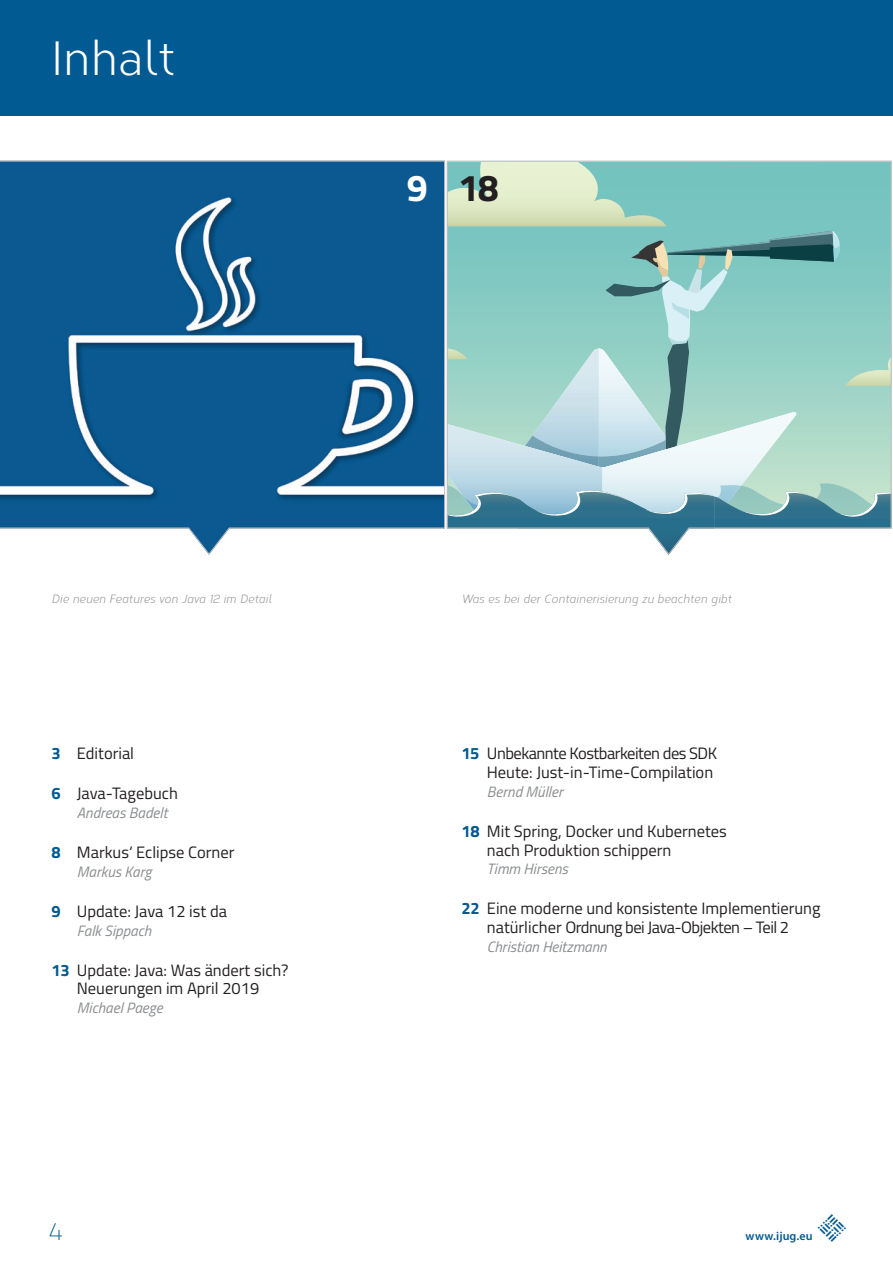
<style>
.page{position:relative;width:893px;height:1263px;background:#fff}
.page>*{position:absolute;margin:0;border:0;box-sizing:border-box;transform-origin:0 0}
.t1{font:48px "Corbert Condensed";color:#fff}
.t2{font:700 37.5px "Titillium";color:#231f20}
.t3{font:700 37.5px "Titillium";color:#fff}
.t4{font:100 25.5px "Titillium";color:#015a92}
.t5{font:16.5px/18.8px "Titillium";color:#231f20;text-align:center}
.t6{font:16.5px/18.8px "Titillium";letter-spacing:-.03em;color:#231f20;text-align:right}
.t7{font:italic 15px "Titillium";color:#8a8c8f}
.t8{font:italic 12px "Corbert Condensed";color:#939598}
.t9{font:600 12px "Myriad Pro";letter-spacing:.01em;color:#015a92}
.s1{font-weight:700;color:#015a92}
</style>
<div class="page">
<div style="left:0;top:0;width:893px;height:116px;background:#015a92"></div>
<svg style="left:0;top:160px;width:445px;height:395px;background:#2c6e9e"></svg>
<svg style="left:447px;top:160px;width:445px;height:395px;background:#9cccc8"></svg>
<p class="t1" style="left:51px;top:24px;width:127px">Inhalt</p>
<p class="t3" style="left:407px;top:159px;width:22px">9</p>
<p class="t2" style="left:458px;top:159px;width:42px">18</p>
<p class="t8" style="left:51px;top:590px;width:222px">Die neuen Features von Java 12 im Detail</p>
<p class="t8" style="left:461px;top:590px;width:272px">Was es bei der Containerisierung zu beachten gibt</p>
<p class="t5" style="left:51px;top:743px;width:84px"><span class="s1">3</span> Editorial</p>
<p class="t5" style="left:51px;top:783px;width:128px"><span class="s1">6</span> Java-Tagebuch</p>
<p class="t7" style="left:77px;top:802px;width:92px">Andreas Badelt</p>
<p class="t5" style="left:51px;top:842px;width:184px"><span class="s1">8</span> Markus‘ Eclipse Corner</p>
<p class="t7" style="left:77px;top:861px;width:76px">Markus Karg</p>
<p class="t5" style="left:51px;top:901px;width:177px"><span class="s1">9</span> Update: Java 12 ist da</p>
<p class="t7" style="left:77px;top:919px;width:76px">Falk Sippach</p>
<p class="t5" style="left:51px;top:960px;width:239px"><span class="s1">13</span> Update: Java: Was ändert sich?<br>Neuerungen im April 2019</p>
<p class="t7" style="left:77px;top:997px;width:87px">Michael Paege</p>
<p class="t4" style="left:49px;top:1213px;width:16px">4</p>
<p class="t6" style="left:461px;top:743px;width:257px"><span class="s1">15</span> Unbekannte Kostbarkeiten des SDK<br>Heute: Just-in-Time-Compilation</p>
<p class="t7" style="left:487px;top:781px;width:77px">Bernd Müller</p>
<p class="t5" style="left:487px;top:821px;width:241px;text-align:left;text-indent:-26px"><span class="s1">18</span> Mit Spring, Docker und Kubernetes nach Produktion schippern</p>
<p class="t7" style="left:487px;top:858px;width:83px">Timm Hirsens</p>
<p class="t5" style="left:461px;top:898px;width:361px"><span class="s1">22</span> Eine moderne und konsistente Implementierung natürlicher Ordnung bei Java-Objekten – Teil 2</p>
<p class="t7" style="left:487px;top:936px;width:121px">Christian Heitzmann</p>
<p class="t9" style="left:746px;top:1228px;width:69px">www.ijug.eu</p>
</div>
